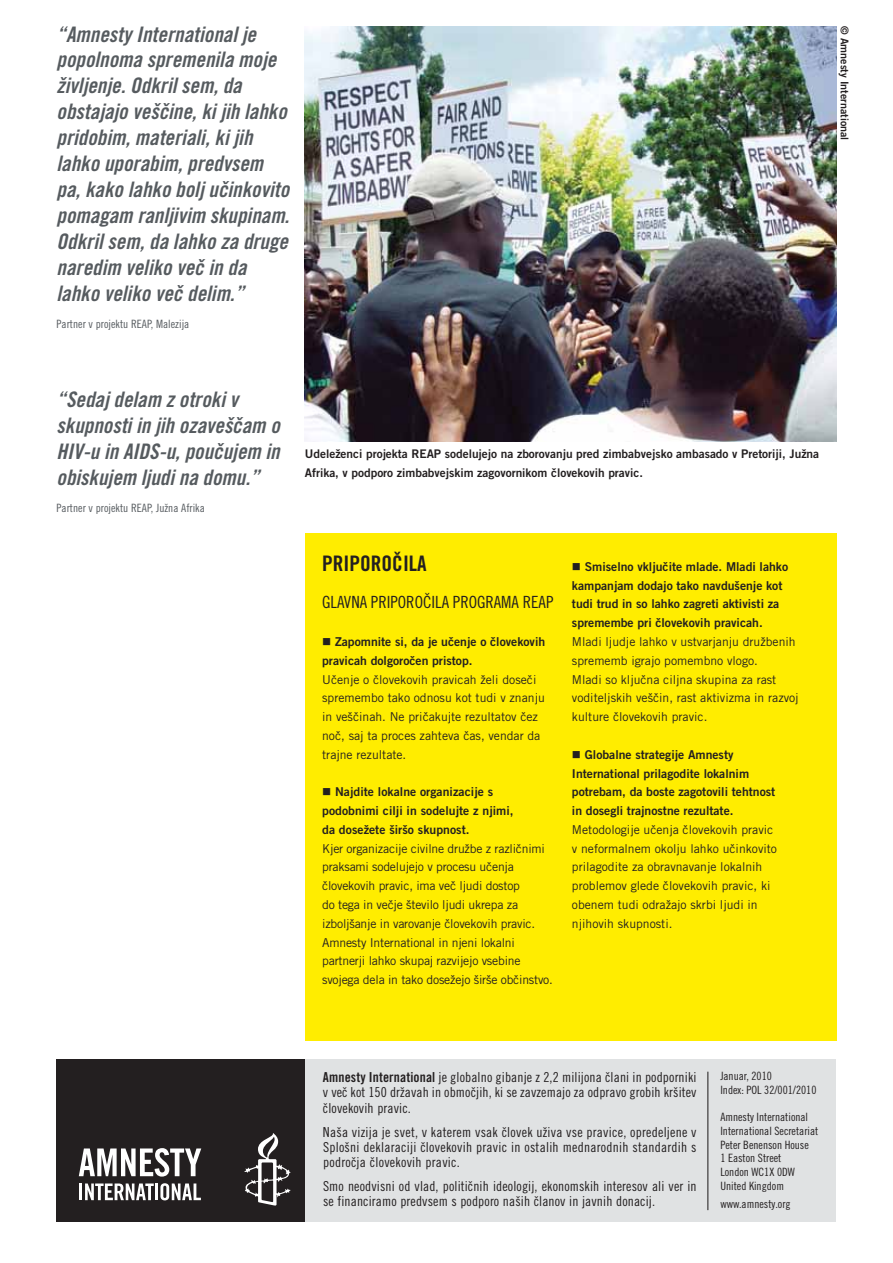
<style>
.page{position:relative;width:893px;height:1263px;background:#fff}
.page>*{position:absolute;margin:0;border:0;box-sizing:border-box;transform-origin:0 0}
.t1{font:21.45px/26px "Amnesty Trade Gothic Bd Cn 20 Ob";color:#565b5f}
.t2{font:21.45px "Amnesty Trade Gothic Bd Cn 20";color:#231f20}
.t3{font:16.8px "Amnesty Trade Gothic Cn 18";color:#231f20}
.t4{font:13.8px/15.3px "Amnesty Trade Gothic Cn 18";letter-spacing:.01em;color:#231f20;text-align:justify}
.t5{font:12.15px/18.8px "Amnesty Trade Gothic";color:#231f20}
.t6{font:12.15px/18.8px "Amnesty Trade Gothic Bd 2";color:#231f20}
.t7{font:11.85px/18.8px "Amnesty Trade Gothic Bd 2";color:#231f20}
.t8{font:11.4px/13.8px "Amnesty Trade Gothic Cn 18";color:#231f20}
.t9{font:11.4px "Amnesty Trade Gothic Cn 18";color:#565b5f}
.t10{font:10.65px "Amnesty Trade Gothic Bd 2";color:#231f20}
.s1{font-family:"Amnesty Trade Gothic Bd Cn 20"}
</style>
<div class="page">
<div style="left:305px;top:533px;width:531px;height:508px;background:#ffed00"></div>
<div style="left:222px;top:1059px;width:613px;height:163px;background:#e0e2e3"></div>
<div style="left:57px;top:1059px;width:248px;height:163px;background:#231f20"></div>
<hr style="left:79px;top:1184px;width:3px;height:16px;background:#fff">
<svg style="left:85px;top:1184px;width:69px;height:16px"></svg>
<hr style="left:155px;top:1184px;width:3px;height:16px;background:#fff">
<svg style="left:160px;top:1183px;width:41px;height:17px"></svg>
<svg style="left:79px;top:1148px;width:122px;height:29px"></svg>
<svg style="left:244px;top:1133px;width:47px;height:73px"></svg>
<hr style="left:708px;top:1072px;width:1px;height:138px;background:#1b1817">
<img style="left:305px;top:26px;width:531px;height:415px">
<p class="t1" style="left:57px;top:23px;width:234px">“Amnesty International je popolnoma spremenila moje življenje. Odkril sem, da obstajajo veščine, ki jih lahko pridobim, materiali, ki jih lahko uporabim, predvsem pa, kako lahko bolj učinkovito pomagam ranljivim skupinam.<br>Odkril sem, da lahko za druge naredim veliko več in da lahko veliko več delim.”</p>
<p class="t9" style="left:57px;top:320px;width:134px">Partner v projektu REAP, Malezija</p>
<p class="t10" style="left:849px;top:26px;width:116px;rotate:90deg">© Amnesty International</p>
<h1 class="t1" style="left:57px;top:388px;width:225px">“Sedaj delam z otroki v skupnosti in jih ozaveščam o<br>HIV-u in AIDS-u, poučujem in obiskujem ljudi na domu.”</h1>
<p class="t9" style="left:57px;top:504px;width:150px">Partner v projektu REAP, Južna Afrika</p>
<p class="t7" style="left:305px;top:446px;width:516px">Udeleženci projekta REAP sodelujejo na zborovanju pred zimbabvejsko ambasado v Pretoriji, Južna<br>Afrika, v podporo zimbabvejskim zagovornikom človekovih pravic.</p>
<h1 class="t2" style="left:322px;top:555px;width:106px">PRIPOROČILA</h1>
<h2 class="t3" style="left:322px;top:596px;width:233px">GLAVNA PRIPOROČILA PROGRAMA REAP</h2>
<p class="t6" style="left:322px;top:633px;width:224px;text-indent:13px">Zapomnite si, da je učenje o človekovih pravicah dolgoročen pristop.</p>
<p class="t5" style="left:322px;top:671px;width:224px">Učenje o človekovih pravicah želi doseči spremembo tako odnosu kot tudi v znanju in veščinah. Ne pričakujte rezultatov čez noč, saj ta proces zahteva čas, vendar da trajne rezultate.</p>
<p class="t6" style="left:322px;top:784px;width:193px;text-indent:13px">Najdite lokalne organizacije s podobnimi cilji in sodelujte z njimi, da dosežete širšo skupnost.</p>
<p class="t5" style="left:322px;top:840px;width:232px">Kjer organizacije civilne družbe z različnimi praksami sodelujejo v procesu učenja človekovih pravic, ima več ljudi dostop<br>do tega in večje število ljudi ukrepa za izboljšanje in varovanje človekovih pravic.<br>Amnesty International in njeni lokalni partnerji lahko skupaj razvijejo vsebine svojega dela in tako dosežejo širše občinstvo.</p>
<p class="t6" style="left:572px;top:558px;width:218px;text-indent:13px">Smiselno vključite mlade. Mladi lahko kampanjam dodajo tako navdušenje kot tudi trud in so lahko zagreti aktivisti za spremembe pri človekovih pravicah.</p>
<p class="t5" style="left:572px;top:633px;width:228px">Mladi ljudje lahko v ustvarjanju družbenih sprememb igrajo pomembno vlogo.<br>Mladi so ključna ciljna skupina za rast voditeljskih veščin, rast aktivizma in razvoj kulture človekovih pravic.</p>
<p class="t6" style="left:572px;top:746px;width:205px;text-indent:13px">Globalne strategije Amnesty International prilagodite lokalnim potrebam, da boste zagotovili tehtnost in dosegli trajnostne rezultate.</p>
<p class="t5" style="left:572px;top:821px;width:207px">Metodologije učenja človekovih pravic v neformalnem okolju lahko učinkovito prilagodite za obravnavanje lokalnih problemov glede človekovih pravic, ki obenem tudi odražajo skrbi ljudi in njihovih skupnosti.</p>
<p class="t4" style="left:323px;top:1071px;width:375px"><span class="s1">Amnesty International</span> je globalno gibanje z 2,2 milijona člani in podporniki v več kot 150 državah in območjih, ki se zavzemajo za odpravo grobih kršitev človekovih pravic.</p>
<p class="t4" style="left:323px;top:1125px;width:375px">Naša vizija je svet, v katerem vsak človek uživa vse pravice, opredeljene v Splošni deklaraciji človekovih pravic in ostalih mednarodnih standardih s področja človekovih pravic.</p>
<p class="t4" style="left:323px;top:1180px;width:375px">Smo neodvisni od vlad, političnih ideologij, ekonomskih interesov ali ver in se financiramo predvsem s podporo naših članov in javnih donacij.</p>
<p class="t8" style="left:720px;top:1070px;width:98px">Januar, 2010<br>Index: POL 32/001/2010</p>
<p class="t8" style="left:720px;top:1111px;width:99px">Amnesty International<br>International Secretariat<br>Peter Benenson House<br>1 Easton Street<br>London WC1X 0DW<br>United Kingdom</p>
<p class="t8" style="left:720px;top:1198px;width:72px">www.amnesty.org</p>
</div>
